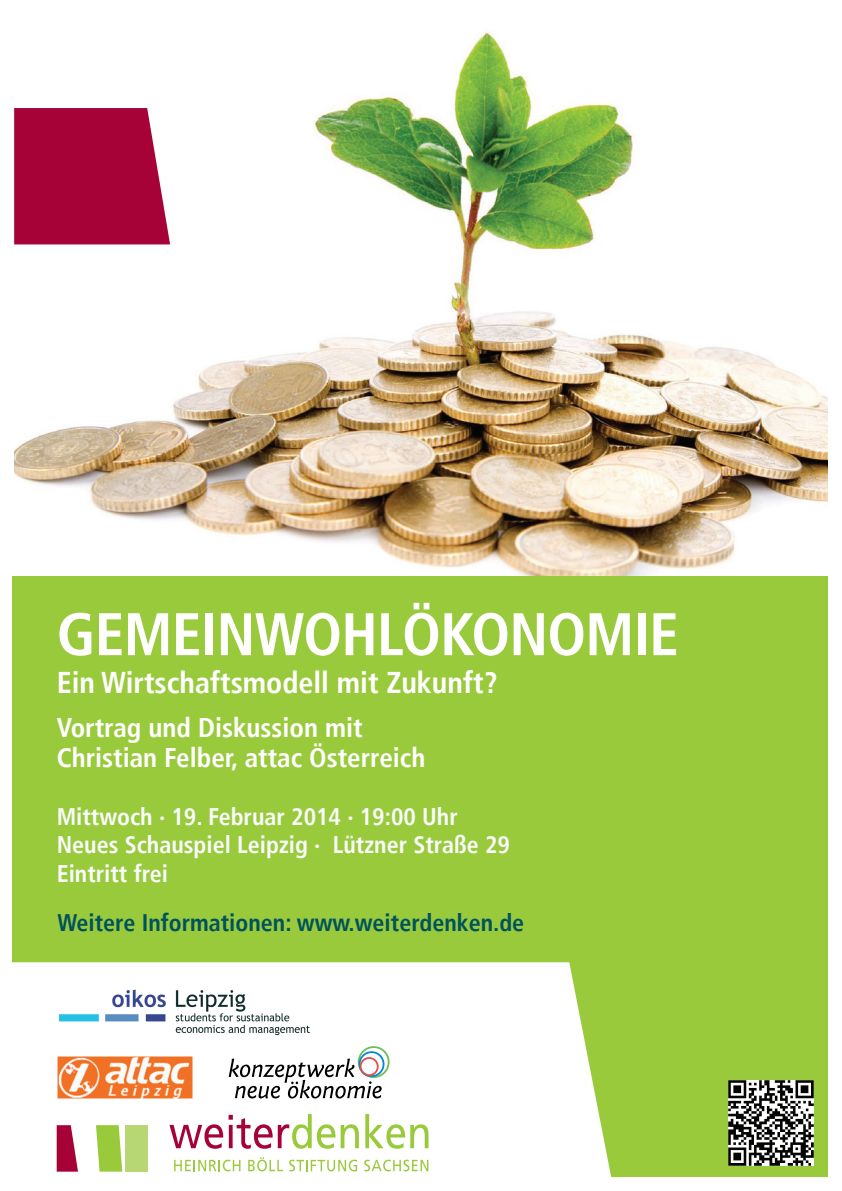
<style>
.page{position:relative;width:842px;height:1191px;background:#fff}
.page>*{position:absolute;margin:0;border:0;box-sizing:border-box;transform-origin:0 0}
.t1{font:700 condensed 60px "Frutiger LT";letter-spacing:-.015em;color:#fff}
.t2{font:700 condensed 30px "Frutiger LT";color:#fff}
.t3{font:700 condensed 27px/30px "Frutiger LT";color:#fff}
.t4{font:700 condensed 24px/28.8px "Frutiger LT";color:#f9fbfc}
.t5{font:700 condensed 24px "Frutiger LT";color:#00525d}
</style>
<div class="page">
<img style="left:14px;top:32px;width:814px;height:544px">
<div style="left:13px;top:576px;width:815px;height:600px;background:#99ca3b"></div>
<svg style="left:12px;top:962px;width:602px;height:215px;background:#f8fbf2"></svg>
<div style="left:125px;top:1125px;width:23px;height:46px;background:#b7d774"></div>
<svg style="left:96px;top:1125px;width:26px;height:46px"></svg>
<svg style="left:57px;top:1125px;width:21px;height:46px"></svg>
<svg style="left:169px;top:1124px;width:54px;height:24px"></svg>
<svg style="left:229px;top:1114px;width:130px;height:34px;background:#e2d3c3"></svg>
<svg style="left:365px;top:1114px;width:63px;height:34px"></svg>
<svg style="left:174px;top:1159px;width:66px;height:12px"></svg>
<svg style="left:248px;top:1157px;width:35px;height:14px"></svg>
<svg style="left:289px;top:1159px;width:68px;height:12px"></svg>
<svg style="left:364px;top:1159px;width:64px;height:12px"></svg>
<svg style="left:14px;top:108px;width:156px;height:136px;background:#ad1446"></svg>
<img style="left:57px;top:1056px;width:136px;height:42px">
<svg style="left:229px;top:1046px;width:161px;height:52px;background:#ced0d0"></svg>
<img style="left:57px;top:987px;width:257px;height:51px">
<img style="left:729px;top:1080px;width:85px;height:85px">
<h1 class="t1" style="left:57px;top:599px;width:624px">Gemeinwohlökonomie</h1>
<p class="t2" style="left:57px;top:665px;width:442px">Ein Wirtschaftsmodell mit Zukunft?</p>
<p class="t3" style="left:57px;top:712px;width:370px">Vortrag und Diskussion mit<br>Christian Felber, attac Österreich</p>
<p class="t4" style="left:57px;top:802px;width:455px">Mittwoch · 19. Februar 2014 · 19:00 Uhr<br>Neues Schauspiel Leipzig · Lützner Straße 29<br>Eintritt frei</p>
<p class="t5" style="left:58px;top:908px;width:468px">Weitere Informationen: www.weiterdenken.de</p>
</div>
